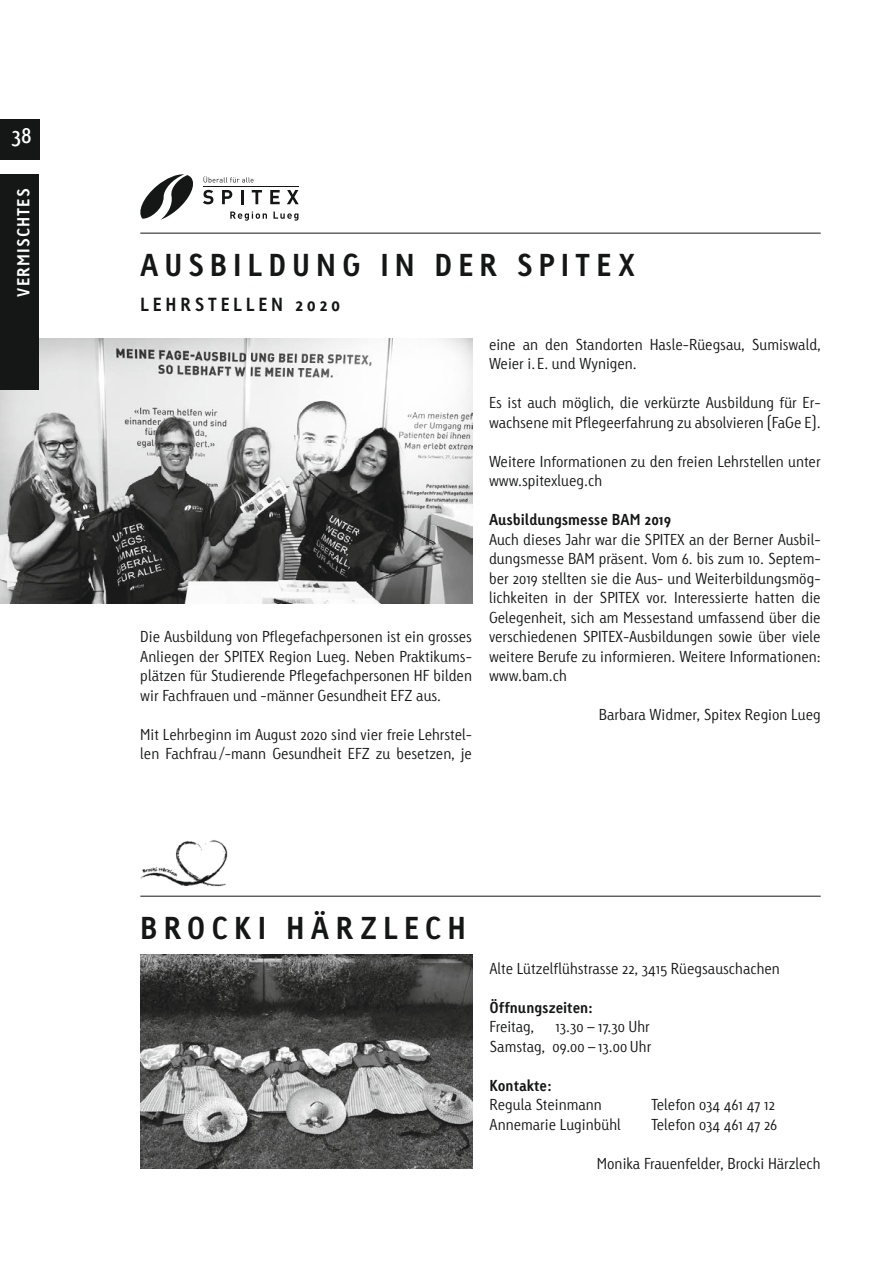
<style>
.page{position:relative;width:893px;height:1263px;background:#fff}
.page>*{position:absolute;margin:0;border:0;box-sizing:border-box;transform-origin:0 0}
._01_Titel{font:700 30px "Linotype Tetria";letter-spacing:.2em;color:#151616}
._09_Pagina{font:22.5px "Linotype Tetria";color:#fff}
._02_Untertitel{font:700 18px "Linotype Tetria";letter-spacing:.205em;color:#151616}
.Ressort_Flagge_Titel{font:700 16.5px "Linotype Tetria";letter-spacing:.075em;color:#fff}
._03_Grundtext{font:300 15px/19.5px "Linotype Tetria";color:#151616}
._05_Grundtext_Rechts{font:300 15px "Linotype Tetria";color:#151616}
._05_Grundtext_Rechts-2{font:700 15px "Linotype Tetria";color:#151616}
._03_Grundtext-2{font:700 15px "Linotype Tetria";color:#151616}
</style>
<div class="page">
<div style="left:0;top:119px;width:39px;height:40px;background:#151616"></div>
<hr style="left:140px;top:233px;width:681px;height:1px;background:#151616">
<img style="left:0;top:339px;width:472px;height:264px">
<div style="left:0;top:174px;width:39px;height:216px;background:#151616"></div>
<svg style="left:140px;top:174px;width:53px;height:46px"></svg>
<svg style="left:203px;top:190px;width:10px;height:14px"></svg>
<svg style="left:222px;top:190px;width:10px;height:14px"></svg>
<svg style="left:241px;top:190px;width:2px;height:14px"></svg>
<svg style="left:252px;top:190px;width:10px;height:14px"></svg>
<svg style="left:270px;top:190px;width:10px;height:14px"></svg>
<svg style="left:287px;top:190px;width:12px;height:14px"></svg>
<hr style="left:204px;top:186px;width:95px;height:1px;background:#151616">
<svg style="left:204px;top:176px;width:50px;height:7px"></svg>
<svg style="left:230px;top:212px;width:37px;height:9px"></svg>
<svg style="left:273px;top:212px;width:25px;height:9px"></svg>
<hr style="left:140px;top:896px;width:681px;height:1px;background:#151616">
<img style="left:140px;top:840px;width:88px;height:47px">
<img style="left:140px;top:954px;width:332px;height:215px">
<p class="_09_Pagina" style="left:12px;top:121px;width:22px">38</p>
<p class="Ressort_Flagge_Titel" style="left:13px;top:297px;width:110px;rotate:-90deg">VERMISCHTES</p>
<p class="_01_Titel" style="left:140px;top:247px;width:496px">AUSBILDUNG IN DER SPITEX</p>
<p class="_02_Untertitel" style="left:140px;top:293px;width:202px">LEHRSTELLEN 2020</p>
<p class="_03_Grundtext" style="left:140px;top:627px;width:333px;text-align:justify">Die Ausbildung von Pflegefachpersonen ist ein grosses Anliegen der SPITEX Region Lueg. Neben Praktikums&shy;plätzen für Studierende Pflegefachpersonen HF bilden wir Fachfrauen und -männer Gesundheit EFZ aus.</p>
<p class="_03_Grundtext" style="left:140px;top:725px;width:333px">Mit Lehrbeginn im August 2020 sind vier freie Lehrstel&shy;len Fachfrau/-mann Gesundheit EFZ zu besetzen, je</p>
<p class="_03_Grundtext" style="left:489px;top:335px;width:333px">eine an den Standorten Hasle-Rüegsau, Sumiswald,<br>Weier i. E. und Wynigen.</p>
<p class="_03_Grundtext" style="left:489px;top:393px;width:333px">Es ist auch möglich, die verkürzte Ausbildung für Er&shy;wachsene mit Pflegeerfahrung zu absolvieren (FaGe E).</p>
<p class="_03_Grundtext" style="left:489px;top:452px;width:333px">Weitere Informationen zu den freien Lehrstellen unter www.spitexlueg.ch</p>
<p class="_03_Grundtext-2" style="left:489px;top:510px;width:184px">Ausbildungsmesse BAM 2019</p>
<p class="_03_Grundtext" style="left:489px;top:530px;width:333px;text-align:justify">Auch dieses Jahr war die SPITEX an der Berner Ausbil&shy;dungsmesse BAM präsent. Vom 6. bis zum 10. Septem&shy;ber 2019 stellten sie die Aus- und Weiterbildungsmög&shy;lichkeiten in der SPITEX vor. Interessierte hatten die Gelegenheit, sich am Messestand umfassend über die verschiedenen SPITEX-Ausbildungen sowie über viele weitere Berufe zu informieren. Weitere Informationen: www.bam.ch</p>
<p class="_05_Grundtext_Rechts" style="left:599px;top:706px;width:223px">Barbara Widmer, Spitex Region Lueg</p>
<p class="_01_Titel" style="left:140px;top:909px;width:327px">BROCKI HÄRZLECH</p>
<p class="_05_Grundtext_Rechts" style="left:489px;top:959px;width:292px">Alte Lützelflühstrasse 22, 3415 Rüegsauschachen</p>
<p class="_05_Grundtext_Rechts-2" style="left:489px;top:998px;width:105px">Öffnungszeiten:</p>
<p class="_05_Grundtext_Rechts" style="left:489px;top:1018px;width:46px">Freitag,</p>
<p class="_05_Grundtext_Rechts" style="left:555px;top:1018px;width:96px">13.30 – 17.30 Uhr</p>
<p class="_05_Grundtext_Rechts" style="left:489px;top:1037px;width:163px">Samstag, 09.00 – 13.00 Uhr</p>
<p class="_05_Grundtext_Rechts-2" style="left:489px;top:1076px;width:64px">Kontakte:</p>
<p class="_05_Grundtext_Rechts" style="left:489px;top:1096px;width:114px">Regula Steinmann</p>
<p class="_05_Grundtext_Rechts" style="left:651px;top:1096px;width:125px">Telefon 034 461 47 12</p>
<p class="_05_Grundtext_Rechts" style="left:489px;top:1115px;width:133px">Annemarie Luginbühl</p>
<p class="_05_Grundtext_Rechts" style="left:651px;top:1115px;width:127px">Telefon 034 461 47 26</p>
<p class="_05_Grundtext_Rechts" style="left:597px;top:1154px;width:225px">Monika Frauenfelder, Brocki Härzlech</p>
</div>
